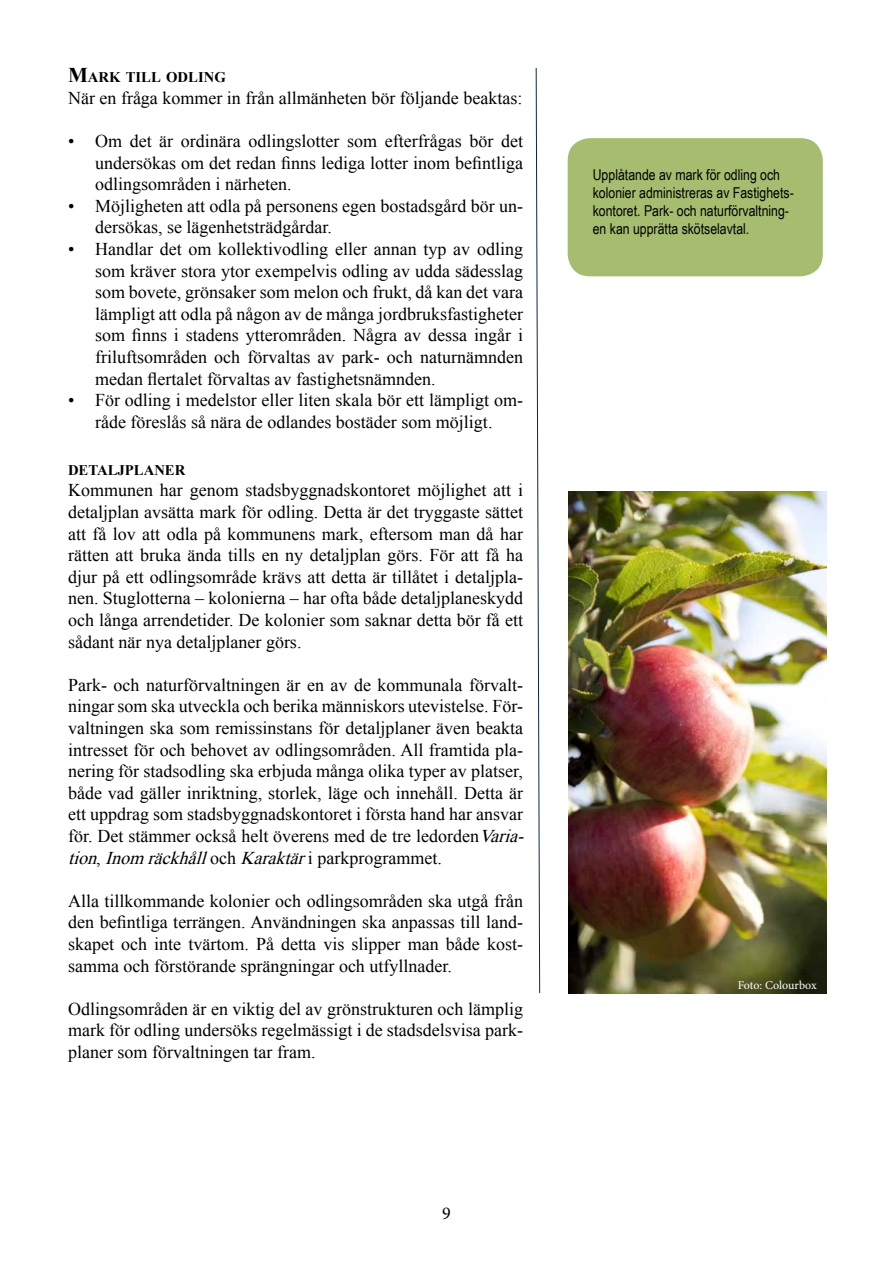
<style>
.page{position:relative;width:893px;height:1263px;background:#fff}
.page>*{position:absolute;margin:0;border:0;box-sizing:border-box;transform-origin:0 0}
.t1{font:18px/21.6px "Times New Roman";color:#000;text-align:justify}
.t2{font:18px "Minion Pro";color:#000}
.t3{font:15px/18px "Arial Narrow";color:#000}
.t4{font:700 14.7px "Times New Roman";color:#000}
.t5{font:12px "Minion Pro";letter-spacing:-.005em;color:#fff}
.s1{font-size:21px}
.s2{font-style:italic}
</style>
<div class="page">
<div style="left:568px;top:138px;width:255px;height:138px;background:#a6bd6f;border-radius:22px"></div>
<svg style="left:535px;top:68px;width:5px;height:925px"></svg>
<img style="left:569px;top:491px;width:257px;height:502px">
<p class="t4" style="left:68px;top:67px;width:159px"><span class="s1">M</span>ARK TILL ODLING</p>
<p class="t1" style="left:68px;top:87px;width:456px">När en fråga kommer in från allmänheten bör följande beaktas:</p>
<p class="t1" style="left:95px;top:130px;width:429px;text-indent:-27px">• Om det är ordinära odlingslotter som efterfrågas bör det undersökas om det redan finns lediga lotter inom befintliga odlingsområden i närheten.</p>
<p class="t1" style="left:95px;top:195px;width:429px;text-indent:-27px">• Möjligheten att odla på personens egen bostadsgård bör un&shy;dersökas, se lägenhetsträdgårdar.</p>
<p class="t1" style="left:95px;top:238px;width:429px;text-indent:-27px">• Handlar det om kollektivodling eller annan typ av odling som kräver stora ytor exempelvis odling av udda sädesslag som bovete, grönsaker som melon och frukt, då kan det vara lämpligt att odla på någon av de många jordbruksfastigheter som finns i stadens ytterområden. Några av dessa ingår i friluftsområden och förvaltas av park- och naturnämnden medan flertalet förvaltas av fastighetsnämnden.</p>
<p class="t1" style="left:68px;top:389px;width:456px;text-align:center">• För odling i medelstor eller liten skala bör ett lämpligt om&shy;råde föreslås så nära de odlandes bostäder som möjligt.</p>
<p class="t4" style="left:68px;top:460px;width:119px">DETALJPLANER</p>
<p class="t1" style="left:68px;top:479px;width:456px">Kommunen har genom stadsbyggnadskontoret möjlighet att i detaljplan avsätta mark för odling. Detta är det tryggaste sättet att få lov att odla på kommunens mark, eftersom man då har rätten att bruka ända tills en ny detaljplan görs. För att få ha djur på ett odlingsområde krävs att detta är tillåtet i detaljpla&shy;nen. Stuglotterna – kolonierna – har ofta både detaljplaneskydd och långa arrendetider. De kolonier som saknar detta bör få ett sådant när nya detaljplaner görs.</p>
<p class="t1" style="left:68px;top:674px;width:463px;text-align:left">Park- och naturförvaltningen är en av de kommunala förvalt&shy;ningar som ska utveckla och berika människors utevistelse. För&shy;valtningen ska som remissinstans för detaljplaner även beakta intresset för och behovet av odlingsområden. All framtida pla&shy;nering för stadsodling ska erbjuda många olika typer av platser, både vad gäller inriktning, storlek, läge och innehåll. Detta är ett uppdrag som stadsbyggnadskontoret i första hand har ansvar för. Det stämmer också helt överens med de tre ledorden<span class="s2">Varia&shy;tion</span>, <span class="s2">Inom räckhåll</span>o c h <span class="s2">Karaktär</span>i p a r k p r o g r a m m e t .</p>
<p class="t1" style="left:68px;top:890px;width:456px">Alla tillkommande kolonier och odlingsområden ska utgå från den befintliga terrängen. Användningen ska anpassas till land&shy;skapet och inte tvärtom. På detta vis slipper man både kost&shy;samma och förstörande sprängningar och utfyllnader.</p>
<p class="t1" style="left:68px;top:998px;width:456px">Odlingsområden är en viktig del av grönstrukturen och lämplig mark för odling undersöks regelmässigt i de stadsdelsvisa park&shy;planer som förvaltningen tar fram.</p>
<p class="t2" style="left:442px;top:1201px;width:10px">9</p>
<p class="t3" style="left:593px;top:165px;width:202px">Upplåtande av mark för odling och kolonier administreras av Fastighets&shy;kontoret. Park- och naturförvaltning&shy;en kan upprätta skötselavtal.</p>
<p class="t5" style="left:738px;top:977px;width:81px">Foto: Colourbox</p>
</div>
